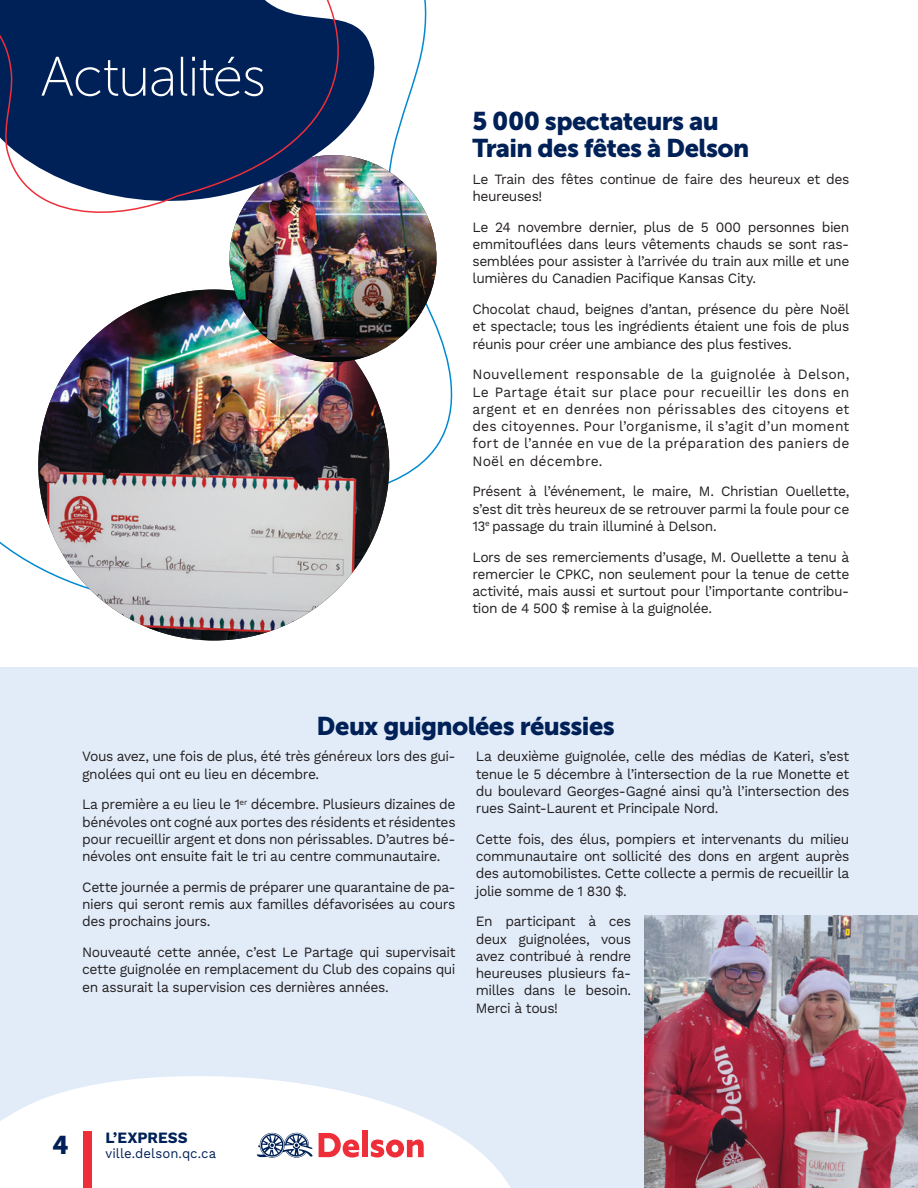
<style>
.page{position:relative;width:918px;height:1188px;background:#fff}
.page>*{position:absolute;margin:0;border:0;box-sizing:border-box;transform-origin:0 0}
.Section{font:55.5px "Museo Sans 100";letter-spacing:-.025em;color:#fff}
.Titre{font:25.5px/27px "Museo Sans 900";letter-spacing:-.025em;color:#002157}
.t1{font:700 15.75px "Work Sans";color:#002157}
.Texte{font:14.25px/17.2px "Work Sans";letter-spacing:-.03em;color:#231f20;text-align:justify}
.t2{font:13.5px "Work Sans";letter-spacing:.005em;color:#002157}
</style>
<div class="page">
<svg style="left:0;top:289px;width:453px;height:318px"></svg>
<div style="left:0;top:667px;width:918px;height:521px;background:#e2ecf8"></div>
<img style="left:38px;top:290px;width:351px;height:350px;border-radius:175px">
<img style="left:229px;top:155px;width:208px;height:207px;border-radius:104px">
<img style="left:229px;top:224px;width:163px;height:65px">
<svg style="left:0;top:0;width:431px;height:224px"></svg>
<img style="left:645px;top:916px;width:273px;height:272px">
<svg style="left:0;top:1076px;width:511px;height:112px;fill:#fff"></svg>
<div style="left:83px;top:1131px;width:9px;height:57px;background:#ee2e39"></div>
<svg style="left:256px;top:1131px;width:57px;height:28px;background:#a2aec2"></svg>
<svg style="left:319px;top:1133px;width:40px;height:25px"></svg>
<div style="left:362px;top:1131px;width:6px;height:26px;background:#ee2e39"></div>
<svg style="left:371px;top:1140px;width:53px;height:18px"></svg>
<p class="Section" style="left:40px;top:47px;width:227px">Actualités</p>
<p class="Titre" style="left:472px;top:107px;width:278px">5 000 spectateurs au<br>Train des fêtes à Delson</p>
<p class="Texte" style="left:472px;top:171px;width:378px">Le Train des fêtes continue de faire des heureux et des heureuses!</p>
<p class="Texte" style="left:472px;top:219px;width:378px">Le 24 novembre dernier, plus de 5 000 personnes bien emmitouflées dans leurs vêtements chauds se sont ras&shy;semblées pour assister à l’arrivée du train aux mille et une lumières du Canadien Pacifique Kansas City.</p>
<p class="Texte" style="left:472px;top:301px;width:378px">Chocolat chaud, beignes d’antan, présence du père Noël et spectacle; tous les ingrédients étaient une fois de plus réunis pour créer une ambiance des plus festives.</p>
<p class="Texte" style="left:472px;top:367px;width:378px">Nouvellement responsable de la guignolée à Delson, Le Partage était sur place pour recueillir les dons en argent et en denrées non périssables des citoyens et des citoyennes. Pour l’organisme, il s’agit d’un moment fort de l’année en vue de la préparation des paniers de Noël en décembre.</p>
<p class="Texte" style="left:472px;top:484px;width:378px">Présent à l’événement, le maire, M. Christian Ouellette, s’est dit très heureux de se retrouver parmi la foule pour ce 13<sup>e</sup> passage du train illuminé à Delson.</p>
<p class="Texte" style="left:472px;top:549px;width:378px">Lors de ses remerciements d’usage, M. Ouellette a tenu à remercier le CPKC, non seulement pour la tenue de cette activité, mais aussi et surtout pour l’importante contribu&shy;tion de 4 500 $ remise à la guignolée.</p>
<p class="Titre" style="left:317px;top:712px;width:300px">Deux guignolées réussies</p>
<p class="Texte" style="left:82px;top:748px;width:375px">Vous avez, une fois de plus, été très généreux lors des gui&shy;gnolées qui ont eu lieu en décembre.</p>
<p class="Texte" style="left:82px;top:796px;width:375px">La première a eu lieu le 1<sup>er</sup> décembre. Plusieurs dizaines de bénévoles ont cogné aux portes des résidents et résidentes pour recueillir argent et dons non périssables. D’autres bé&shy;névoles ont ensuite fait le tri au centre communautaire.</p>
<p class="Texte" style="left:82px;top:879px;width:375px">Cette journée a permis de préparer une quarantaine de pa&shy;niers qui seront remis aux familles défavorisées au cours des prochains jours.</p>
<p class="Texte" style="left:82px;top:944px;width:375px">Nouveauté cette année, c’est Le Partage qui supervisait cette guignolée en remplacement du Club des copains qui en assurait la supervision ces dernières années.</p>
<p class="Texte" style="left:476px;top:748px;width:375px">La deuxième guignolée, celle des médias de Kateri, s’est tenue le 5 décembre à l’intersection de la rue Monette et du boulevard Georges-Gagné ainsi qu’à l’intersection des rues Saint-Laurent et Principale Nord.</p>
<p class="Texte" style="left:476px;top:831px;width:375px">Cette fois, des élus, pompiers et intervenants du milieu communautaire ont sollicité des dons en argent auprès des automobilistes. Cette collecte a permis de recueillir la jolie somme de 1 830 $.</p>
<p class="Texte" style="left:476px;top:913px;width:157px">En participant à ces deux guignolées, vous avez contribué à rendre heureuses plusieurs fa&shy;milles dans le besoin.<br>Merci à tous!</p>
<h2 class="Titre" style="left:53px;top:1131px;width:18px">4</h2>
<p class="t1" style="left:105px;top:1128px;width:84px">L’EXPRESS</p>
<p class="t2" style="left:105px;top:1145px;width:112px">ville.delson.qc.ca</p>
</div>
